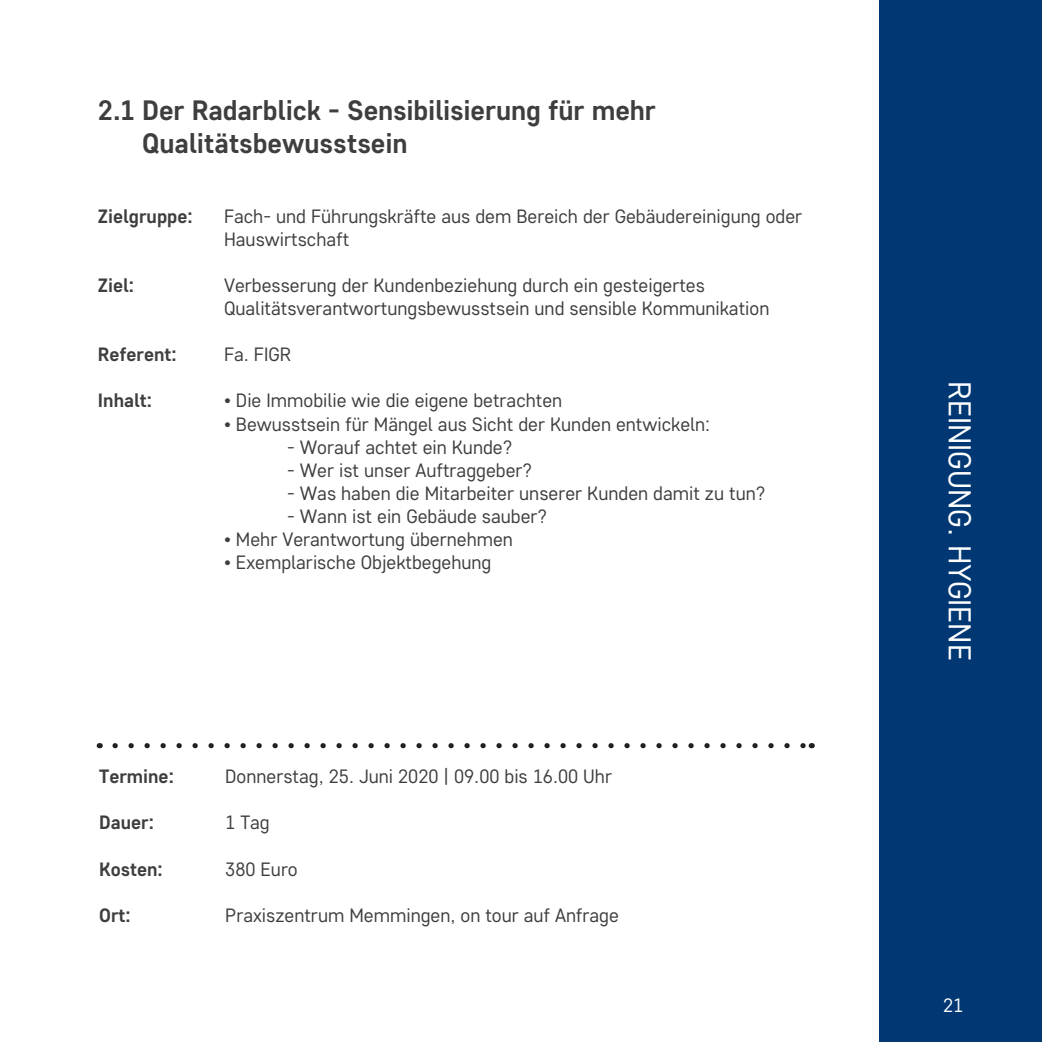
<style>
.page{position:relative;width:1042px;height:1042px;background:#fff}
.page>*{position:absolute;margin:0;border:0;box-sizing:border-box;transform-origin:0 0}
.t1{font:31.5px "Core Sans D35";color:#fff}
.Head{font:700 28px/33.6px "Core Sans D55";letter-spacing:-.005em;color:#3e3e3f}
.Details_Seminar{font:19.25px/23.1px "Core Sans D35";color:#3e3e3f}
.Details_Seminar-2{font:700 19.25px "Core Sans D55";color:#3e3e3f}
.Anmeldebereich_Semin{font:19.25px "Core Sans D35";color:#3e3e3f}
.Anmeldebereich_Semin-2{font:700 19.25px "Core Sans D55";color:#3e3e3f}
.t2{font:19.25px "Core Sans D35";color:#fff}
</style>
<div class="page">
<div style="left:879px;top:0;width:163px;height:1042px;background:#013874"></div>
<svg style="left:115px;top:743px;width:688px;height:5px"></svg>
<p class="Head" style="left:142px;top:92px;width:515px;text-indent:-44px">2.1 Der Radarblick - Sensibilisierung für mehr<br>Qualitätsbewusstsein</p>
<p class="Details_Seminar-2" style="left:98px;top:203px;width:96px">Zielgruppe:</p>
<p class="Details_Seminar" style="left:224px;top:204px;width:580px">Fach- und Führungskräfte aus dem Bereich der Gebäudereinigung oder<br>Hauswirtschaft</p>
<p class="Details_Seminar-2" style="left:98px;top:273px;width:38px">Ziel:</p>
<p class="Details_Seminar" style="left:224px;top:273px;width:547px">Verbesserung der Kundenbeziehung durch ein gesteigertes<br>Qualitätsverantwortungsbewusstsein und sensible Kommunikation</p>
<p class="Details_Seminar-2" style="left:98px;top:342px;width:80px">Referent:</p>
<p class="Details_Seminar" style="left:224px;top:342px;width:68px">Fa. FIGR</p>
<p class="Details_Seminar-2" style="left:98px;top:388px;width:55px">Inhalt:</p>
<p class="Details_Seminar" style="left:224px;top:388px;width:340px">• Die Immobilie wie die eigene betrachten</p>
<p class="Details_Seminar" style="left:224px;top:412px;width:488px">• Bewusstsein für Mängel aus Sicht der Kunden entwickeln:</p>
<p class="Details_Seminar" style="left:287px;top:435px;width:227px">- Worauf achtet ein Kunde?</p>
<p class="Details_Seminar" style="left:287px;top:458px;width:247px">- Wer ist unser Auftraggeber?</p>
<p class="Details_Seminar" style="left:287px;top:481px;width:480px">- Was haben die Mitarbeiter unserer Kunden damit zu tun?</p>
<p class="Details_Seminar" style="left:287px;top:504px;width:262px">- Wann ist ein Gebäude sauber?</p>
<p class="Details_Seminar" style="left:224px;top:527px;width:290px">• Mehr Verantwortung übernehmen</p>
<p class="Details_Seminar" style="left:224px;top:550px;width:269px">• Exemplarische Objektbegehung</p>
<p class="Details_Seminar-2" style="left:99px;top:764px;width:76px">Termine:</p>
<p class="Details_Seminar" style="left:225px;top:764px;width:388px">Donnerstag, 25. Juni 2020 | 09.00 bis 16.00 Uhr</p>
<p class="Details_Seminar-2" style="left:99px;top:810px;width:56px">Dauer:</p>
<p class="Details_Seminar" style="left:225px;top:810px;width:46px">1 Tag</p>
<p class="Anmeldebereich_Semin-2" style="left:99px;top:856px;width:65px">Kosten:</p>
<p class="Anmeldebereich_Semin" style="left:225px;top:856px;width:74px">380 Euro</p>
<p class="Anmeldebereich_Semin-2" style="left:99px;top:902px;width:33px">Ort:</p>
<p class="Anmeldebereich_Semin" style="left:225px;top:902px;width:395px">Praxiszentrum Memmingen, on tour auf Anfrage</p>
<h1 class="t1" style="left:980px;top:381px;width:281px;rotate:90deg">REINIGUNG. HYGIENE</h1>
<p class="t2" style="left:943px;top:993px;width:22px">21</p>
</div>
